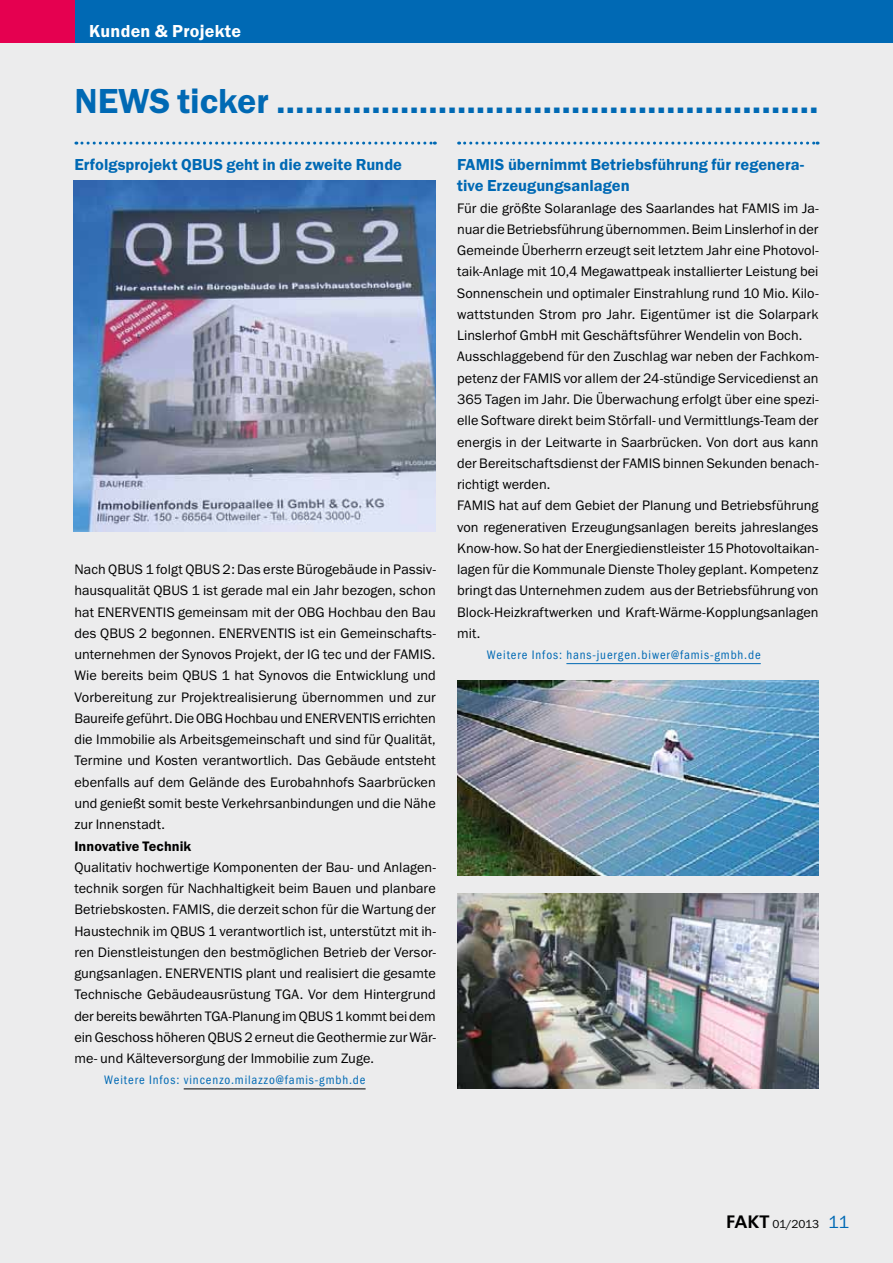
<style>
.page{position:relative;width:893px;height:1263px;background:#fff}
.page>*{position:absolute;margin:0;border:0;box-sizing:border-box;transform-origin:0 0}
.t1{font:600 36px "Franklin Gothic Itc T";color:#0069b4}
.t2{font:600 18px "Franklin Gothic Itc T";letter-spacing:.015em;color:#fff}
.t3{font:600 16.5px/21.3px "Franklin Gothic Itc T";color:#0069b4}
.t4{font:14.25px/21.3px "Franklin Gothic Itc T";color:#000;text-align:justify}
.t5{font:600 14.25px "Franklin Gothic Itc T";letter-spacing:.005em;color:#000}
.t6{font:condensed 12.75px "Franklin Gothic";letter-spacing:.07em;color:#0069b4}
.t7{font:12px "Franklin Gothic Itc T";letter-spacing:-.025em;color:#000}
.s1{font-family:"Frutiger";font-weight:700;font-size:18px}
.s2{font-size:18px;color:#0069b4}
</style>
<div class="page">
<div style="left:0;top:43px;width:893px;height:1220px;background:#ececed"></div>
<div style="left:74px;top:0;width:819px;height:43px;background:#0069b4"></div>
<div style="left:0;top:0;width:74px;height:43px;background:#e50050"></div>
<svg style="left:76px;top:142px;width:359px;height:3px"></svg>
<hr style="left:184px;top:1088px;width:182px;height:1px;background:#000">
<svg style="left:459px;top:142px;width:359px;height:3px"></svg>
<hr style="left:566px;top:663px;width:195px;height:1px;background:#0069b4">
<img style="left:74px;top:181px;width:362px;height:350px">
<img style="left:457px;top:680px;width:362px;height:195px">
<img style="left:457px;top:893px;width:362px;height:195px">
<p class="t2" style="left:89px;top:21px;width:153px">Kunden &amp; Projekte</p>
<h1 class="t1" style="left:74px;top:80px;width:746px">NEWS ticker …………………………………………………</h1>
<p class="t3" style="left:74px;top:154px;width:329px">Erfolgsprojekt QBUS geht in die zweite Runde</p>
<p class="t4" style="left:74px;top:558px;width:363px">Nach QBUS 1 folgt QBUS 2: Das erste Bürogebäude in Passiv&shy;hausqualität QBUS 1 ist gerade mal ein Jahr bezogen, schon hat ENERVENTIS gemeinsam mit der OBG Hochbau den Bau des QBUS 2 begonnen. ENERVENTIS ist ein Gemeinschafts&shy;unternehmen der Synovos Projekt, der IG tec und der FAMIS.<br>Wie bereits beim QBUS 1 hat Synovos die Entwicklung und Vorbereitung zur Projektrealisierung übernommen und zur Baureife geführt. Die OBG Hochbau und ENERVENTIS errichten die Immobilie als Arbeitsgemeinschaft und sind für Qualität, Termine und Kosten verantwortlich. Das Gebäude entsteht ebenfalls auf dem Gelände des Eurobahnhofs Saarbrücken und genießt somit beste Verkehrsanbindungen und die Nähe zur Innenstadt.</p>
<p class="t5" style="left:74px;top:837px;width:118px">Innovative Technik</p>
<p class="t4" style="left:74px;top:856px;width:363px">Qualitativ hochwertige Komponenten der Bau- und Anlagen&shy;technik sorgen für Nachhaltigkeit beim Bauen und planbare Betriebskosten. FAMIS, die derzeit schon für die Wartung der Haustechnik im QBUS 1 verantwortlich ist, unterstützt mit ih&shy;ren Dienstleistungen den bestmöglichen Betrieb der Versor&shy;gungsanlagen. ENERVENTIS plant und realisiert die gesamte Technische Gebäudeausrüstung TGA. Vor dem Hintergrund der bereits bewährten TGA-Planung im QBUS 1 kommt bei dem ein Geschoss höheren QBUS 2 erneut die Geothermie zur Wär&shy;me- und Kälteversorgung der Immobilie zum Zuge.</p>
<p class="t6" style="left:104px;top:1073px;width:263px">Weitere Infos: vincenzo.milazzo@famis-gmbh.de</p>
<p class="t3" style="left:457px;top:154px;width:348px">FAMIS übernimmt Betriebsführung für regenera&shy;tive Erzeugungsanlagen</p>
<p class="t4" style="left:457px;top:197px;width:363px;text-align:left">Für die größte Solaranlage des Saarlandes hat FAMIS im Ja&shy;nuar die Betriebsführung übernommen. Beim Linslerhof in der Gemeinde Überherrn erzeugt seit letztem Jahr eine Photovol&shy;taik-Anlage mit 10,4 Megawattpeak installierter Leistung bei Sonnenschein und optimaler Einstrahlung rund 10 Mio. Kilo&shy;wattstunden Strom pro Jahr. Eigentümer ist die Solarpark Linslerhof GmbH mit Geschäftsführer Wendelin von Boch.<br>Ausschlaggebend für den Zuschlag war neben der Fachkom&shy;petenz der FAMIS vor allem der 24-stündige Servicedienst an 365 Tagen im Jahr. Die Überwachung erfolgt über eine spezi&shy;elle Software direkt beim Störfall- und Vermittlungs-Team der energis in der Leitwarte in Saarbrücken. Von dort aus kann der Bereitschaftsdienst der FAMIS binnen Sekunden benach&shy;richtigt werden.<br>FAMIS hat auf dem Gebiet der Planung und Betriebsführung von regenerativen Erzeugungsanlagen bereits jahreslanges Know-how. So hat der Energiedienstleister 15 Photovoltaikan&shy;lagen für die Kommunale Dienste Tholey geplant. Kompetenz bringt das Unternehmen zudem aus der Betriebsführung von Block-Heizkraftwerken und Kraft-Wärme-Kopplungsanlagen mit.</p>
<p class="t6" style="left:487px;top:648px;width:275px">Weitere Infos: hans-juergen.biwer@famis-gmbh.de</p>
<p class="t7" style="left:726px;top:1217px;width:124px"><span class="s1">FAKT</span> 01/2013 <span class="s2">11</span></p>
</div>
